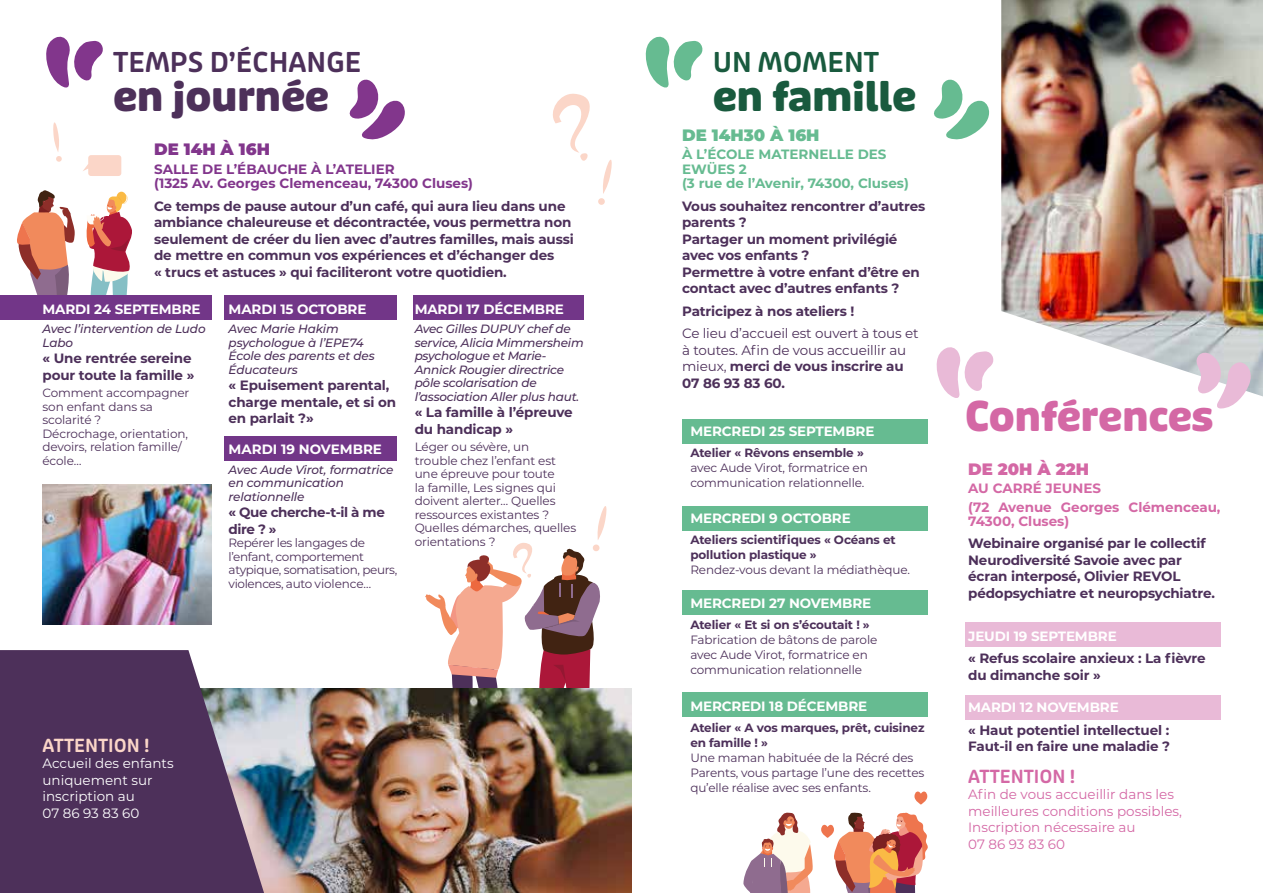
<style>
.page{position:relative;width:1263px;height:893px;background:#fff}
.page>*{position:absolute;margin:0;border:0;box-sizing:border-box;transform-origin:0 0}
.t1{font:700 expanded 40.8px "Puffin Display Soft";color:#d468a5}
.t2{font:700 expanded 40.8px "Puffin Display Soft";color:#4d305a}
.t3{font:700 expanded 40.8px "Puffin Display Soft";color:#195a3e}
.t4{font:600 27.3px "Puffin Display Soft";color:#4d305a}
.t5{font:600 27.3px "Puffin Display Soft";color:#195a3e}
.t6{font:600 18px "Puffin Display Soft";color:#fbd6c8}
.t7{font:600 18px "Puffin Display Soft";color:#d468a5}
.t8{font:900 16.5px "Montserrat";color:#66bb91}
.t9{font:900 16.5px "Montserrat";color:#82368c}
.t10{font:900 16.5px "Montserrat";color:#d468a5}
.t11{font:700 13.5px/16.5px "Montserrat";letter-spacing:-.01em;color:#4d305a}
.t12{font:700 13.5px "Montserrat";letter-spacing:-.01em;color:#fff}
.t13{font:13.5px/16.5px "Montserrat";letter-spacing:-.01em;color:#4d305a}
.t14{font:13.5px/16.5px "Montserrat";color:#d468a5}
.t15{font:700 13.5px/14.2px "Montserrat";color:#82368c}
.t16{font:700 13.5px/14.2px "Montserrat";color:#66bb91}
.t17{font:13.5px/16.5px "Montserrat";color:#fff}
.t18{font:700 13.5px/18.5px "Montserrat";color:#d468a5}
.t19{font:700 13.5px/16.5px "Montserrat";letter-spacing:-.03em;color:#4d305a}
.t20{font:12px/13.5px "Montserrat";letter-spacing:-.01em;color:#4d305a}
.t21{font:italic 500 12px/13.5px "Montserrat";letter-spacing:-.02em;color:#4d305a}
.t22{font:700 12px/15px "Montserrat";letter-spacing:-.01em;color:#4d305a}
.t23{font:12px/13.5px "Montserrat";letter-spacing:-.03em;color:#4d305a}
.s1{font-weight:700}
</style>
<div class="page">
<svg style="left:86px;top:194px;width:48px;height:102px"></svg>
<svg style="left:15px;top:190px;width:60px;height:106px"></svg>
<svg style="left:424px;top:506px;width:183px;height:183px"></svg>
<div style="left:592px;top:544px;width:8px;height:7px;background:#fbd6c8;border-radius:3px"></div>
<div style="left:682px;top:419px;width:246px;height:24px;background:#66bb91"></div>
<div style="left:682px;top:506px;width:246px;height:25px;background:#66bb91"></div>
<div style="left:682px;top:591px;width:246px;height:24px;background:#66bb91"></div>
<div style="left:682px;top:692px;width:246px;height:24px;background:#66bb91"></div>
<div style="left:965px;top:622px;width:255px;height:25px;background:#e9bad7"></div>
<div style="left:965px;top:696px;width:255px;height:24px;background:#e9bad7"></div>
<img style="left:264px;top:689px;width:367px;height:204px">
<div style="left:413px;top:296px;width:171px;height:24px;background:#723688"></div>
<div style="left:224px;top:296px;width:173px;height:24px;background:#723688"></div>
<div style="left:224px;top:437px;width:173px;height:24px;background:#723688"></div>
<svg style="left:0;top:650px;width:264px;height:243px;background:#5d4469"></svg>
<div style="left:0;top:296px;width:212px;height:24px;background:#723688"></div>
<svg style="left:46px;top:36px;width:57px;height:52px"></svg>
<svg style="left:349px;top:79px;width:56px;height:61px"></svg>
<svg style="left:53px;top:122px;width:9px;height:40px"></svg>
<svg style="left:83px;top:155px;width:38px;height:21px"></svg>
<div style="left:598px;top:198px;width:7px;height:7px;background:#fbd6c8;border-radius:3px"></div>
<svg style="left:553px;top:93px;width:59px;height:101px"></svg>
<svg style="left:645px;top:36px;width:58px;height:52px"></svg>
<img style="left:1001px;top:0;width:262px;height:396px">
<svg style="left:743px;top:812px;width:70px;height:81px"></svg>
<svg style="left:914px;top:791px;width:13px;height:14px"></svg>
<svg style="left:821px;top:812px;width:107px;height:81px"></svg>
<img style="left:43px;top:485px;width:169px;height:139px">
<svg style="left:934px;top:79px;width:55px;height:61px"></svg>
<svg style="left:936px;top:347px;width:58px;height:51px"></svg>
<svg style="left:1196px;top:352px;width:55px;height:57px"></svg>
<h2 class="t4" style="left:113px;top:46px;width:250px">TEMPS D’ÉCHANGE</h2>
<h1 class="t2" style="left:113px;top:72px;width:217px">en journée</h1>
<p class="t9" style="left:154px;top:137px;width:117px">DE 14H À 16H</p>
<p class="t15" style="left:154px;top:161px;width:320px">SALLE DE L’ÉBAUCHE À L’ATELIER<br>(1325 Av. Georges Clemenceau, 74300 Cluses)</p>
<p class="t11" style="left:154px;top:197px;width:421px">Ce temps de pause autour d’un café, qui aura lieu dans une ambiance chaleureuse et décontractée, vous permettra non seulement de créer du lien avec d’autres familles, mais aussi de mettre en commun vos expériences et d’échanger des<br>« trucs et astuces » qui faciliteront votre quotidien.</p>
<p class="t12" style="left:43px;top:299px;width:159px">MARDI 24 SEPTEMBRE</p>
<p class="t21" style="left:43px;top:322px;width:165px">Avec l’intervention de Ludo<br>Labo</p>
<p class="t11" style="left:43px;top:349px;width:153px">« Une rentrée sereine pour toute la famille »</p>
<p class="t20" style="left:43px;top:386px;width:148px">Comment accompagner son enfant dans sa scolarité ?<br>Décrochage, orientation, devoirs, relation famille/ école…</p>
<p class="t12" style="left:415px;top:299px;width:151px">MARDI 17 DÉCEMBRE</p>
<p class="t21" style="left:415px;top:322px;width:171px">Avec Gilles DUPUY chef de service, Alicia Mimmersheim psychologue et Marie-<br>Annick Rougier directrice pôle scolarisation de l’association Aller plus haut.</p>
<p class="t11" style="left:415px;top:403px;width:160px">« La famille à l’épreuve du handicap »</p>
<p class="t20" style="left:415px;top:440px;width:163px">Léger ou sévère, un<br>trouble chez l’enfant est une épreuve pour toute<br>la famille, Les signes qui doivent alerter… Quelles ressources existantes ?<br>Quelles démarches, quelles orientations ?</p>
<p class="t12" style="left:229px;top:299px;width:139px">MARDI 15 OCTOBRE</p>
<p class="t21" style="left:229px;top:322px;width:148px">Avec Marie Hakim psychologue à l’EPE74<br>École des parents et des<br>Éducateurs</p>
<p class="t11" style="left:229px;top:376px;width:169px">« Epuisement parental, charge mentale, et si on en parlait ?»</p>
<p class="t12" style="left:229px;top:440px;width:155px">MARDI 19 NOVEMBRE</p>
<p class="t21" style="left:229px;top:462px;width:166px">Avec Aude Virot, formatrice en communication relationnelle</p>
<p class="t19" style="left:229px;top:504px;width:158px">« Que cherche-t-il à me dire ? »</p>
<p class="t23" style="left:229px;top:536px;width:170px">Repérer les langages de l’enfant, comportement atypique, somatisation, peurs, violences, auto violence…</p>
<h3 class="t6" style="left:43px;top:734px;width:108px">ATTENTION !</h3>
<p class="t17" style="left:43px;top:755px;width:133px">Accueil des enfants uniquement sur inscription au<br>07 86 93 83 60</p>
<h2 class="t5" style="left:713px;top:46px;width:168px">UN MOMENT</h2>
<h1 class="t3" style="left:713px;top:72px;width:205px">en famille</h1>
<p class="t8" style="left:682px;top:123px;width:139px">DE 14H30 À 16H</p>
<p class="t16" style="left:682px;top:147px;width:228px">À L’ÉCOLE MATERNELLE DES<br>EWÜES 2<br>(3 rue de l’Avenir, 74300, Cluses)</p>
<p class="t11" style="left:682px;top:197px;width:245px">Vous souhaitez rencontrer d’autres parents ?<br>Partager un moment privilégié avec vos enfants ?<br>Permettre à votre enfant d’être en contact avec d’autres enfants ?</p>
<p class="t11" style="left:682px;top:302px;width:174px">Patricipez à nos ateliers !</p>
<p class="t13" style="left:682px;top:325px;width:238px">Ce lieu d’accueil est ouvert à tous et à toutes. Afin de vous accueillir au mieux, <span class="s1">merci de vous inscrire au<br>07 86 93 83 60.</span></p>
<p class="t12" style="left:690px;top:421px;width:186px">MERCREDI 25 SEPTEMBRE</p>
<p class="t22" style="left:690px;top:444px;width:175px">Atelier « Rêvons ensemble »</p>
<p class="t20" style="left:690px;top:460px;width:179px;line-height:15px">avec Aude Virot, formatrice en communication relationnelle.</p>
<p class="t12" style="left:690px;top:508px;width:162px">MERCREDI 9 OCTOBRE</p>
<p class="t22" style="left:690px;top:531px;width:207px">Ateliers scientifiques « Océans et pollution plastique »</p>
<p class="t20" style="left:690px;top:562px;width:221px">Rendez-vous devant la médiathèque.</p>
<p class="t12" style="left:690px;top:594px;width:182px">MERCREDI 27 NOVEMBRE</p>
<p class="t22" style="left:690px;top:617px;width:181px">Atelier « Et si on s’écoutait ! »</p>
<p class="t20" style="left:690px;top:632px;width:189px;line-height:15px">Fabrication de bâtons de parole avec Aude Virot, formatrice en communication relationnelle</p>
<p class="t12" style="left:690px;top:696px;width:178px">MERCREDI 18 DÉCEMBRE</p>
<p class="t22" style="left:690px;top:719px;width:236px">Atelier « A vos marques, prêt, cuisinez en famille ! »</p>
<p class="t20" style="left:690px;top:749px;width:236px;line-height:15px">Une maman habituée de la Récré des<br>Parents, vous partage l’une des recettes qu’elle réalise avec ses enfants.</p>
<h1 class="t1" style="left:965px;top:391px;width:250px">Conférences</h1>
<p class="t10" style="left:968px;top:456px;width:122px">DE 20H À 22H</p>
<p class="t18" style="left:968px;top:478px;width:254px">AU CARRÉ JEUNES<br>(72 Avenue Georges Clémenceau,</p>
<p class="t18" style="left:968px;top:511px;width:103px">74300, Cluses)</p>
<p class="t11" style="left:968px;top:535px;width:248px">Webinaire organisé par le collectif Neurodiversité Savoie avec par écran interposé, Olivier REVOL pédopsychiatre et neuropsychiatre.</p>
<p class="t12" style="left:968px;top:626px;width:150px">JEUDI 19 SEPTEMBRE</p>
<p class="t11" style="left:968px;top:649px;width:239px">« Refus scolaire anxieux : La fièvre du dimanche soir »</p>
<p class="t12" style="left:968px;top:698px;width:152px">MARDI 12 NOVEMBRE</p>
<p class="t11" style="left:968px;top:721px;width:203px">« Haut potentiel intellectuel :<br>Faut-il en faire une maladie ?</p>
<h3 class="t7" style="left:968px;top:766px;width:108px">ATTENTION !</h3>
<p class="t14" style="left:968px;top:786px;width:215px">Afin de vous accueillir dans les meilleures conditions possibles,<br>Inscription nécessaire au<br>07 86 93 83 60</p>
</div>
